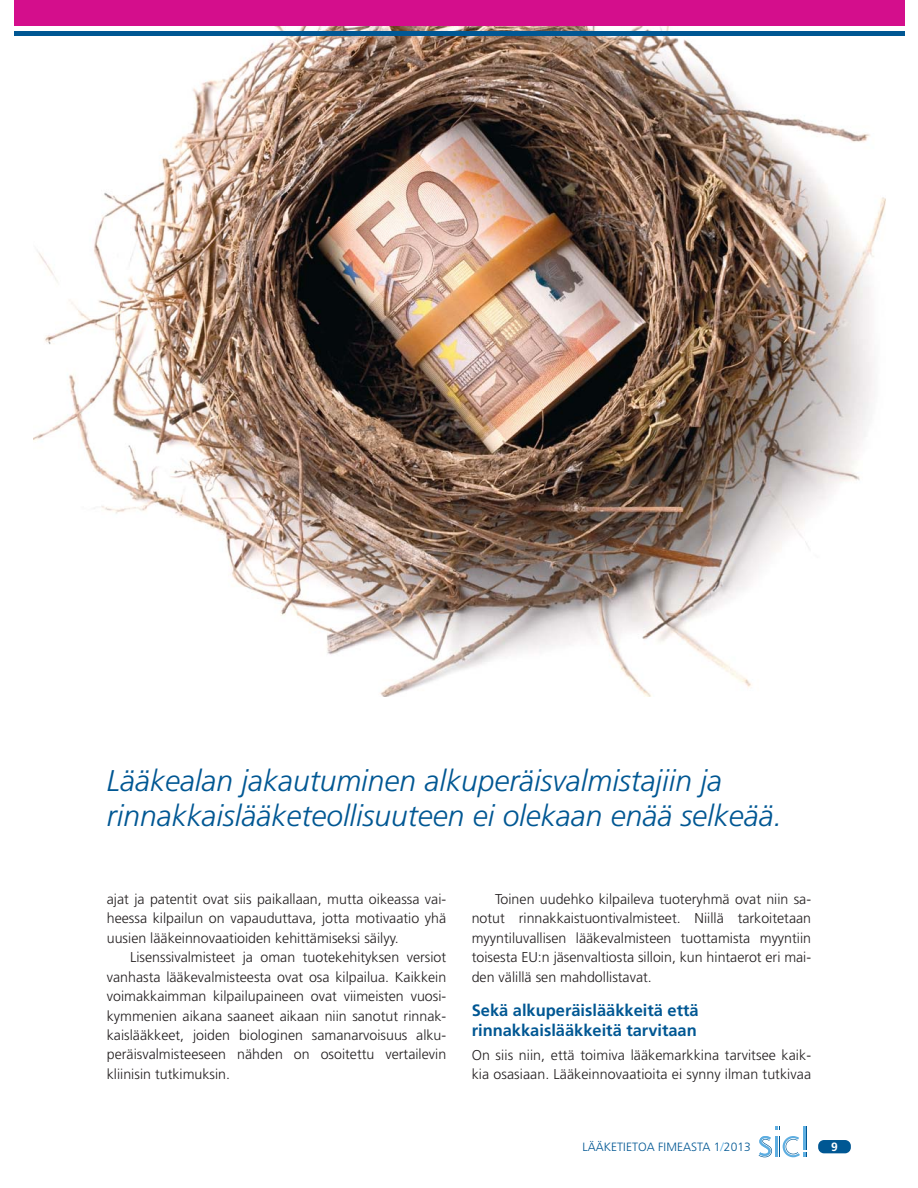
<style>
.page{position:relative;width:918px;height:1188px;background:#fff}
.page>*{position:absolute;margin:0;border:0;box-sizing:border-box;transform-origin:0 0}
.t1{font:italic 300 30px/34.5px "Frutiger";color:#005793}
.t2{font:700 16.5px/19.5px "Frutiger";color:#005793}
.t3{font:300 14.25px/19.5px "Frutiger";color:#231f20;text-align:justify}
.t4{font:300 12px "Frutiger";letter-spacing:.005em;color:#005793}
.t5{font:700 12px "Frutiger";color:#fff}
.s1{color:#5eaee1}
</style>
<div class="page">
<div style="left:818px;top:1140px;width:33px;height:13px;background:#005793;border-radius:6px"></div>
<svg style="left:759px;top:1126px;width:48px;height:31px"></svg>
<img style="left:33px;top:26px;width:871px;height:671px">
<div style="left:14px;top:0;width:891px;height:26px;background:#d40e8c"></div>
<hr style="left:14px;top:32px;width:891px;height:4px;background:#005793">
<h1 class="t1" style="left:107px;top:766px;width:677px">Lääkealan jakautuminen alkuperäisvalmistajiin ja rinnakkaislääketeollisuuteen ei olekaan enää selkeää.</h1>
<p class="t3" style="left:107px;top:890px;width:341px">ajat ja patentit ovat siis paikallaan, mutta oikeassa vai&shy;heessa kilpailun on vapauduttava, jotta motivaatio yhä uusien lääkeinnovaatioiden kehittämiseksi säilyy.</p>
<p class="t3" style="left:107px;top:949px;width:341px;text-indent:23px">Lisenssivalmisteet ja oman tuotekehityksen versiot vanhasta lääkevalmisteesta ovat osa kilpailua. Kaikkein voimakkaimman kilpailupaineen ovat viimeisten vuosi&shy;kymmenien aikana saaneet aikaan niin sanotut rinnak&shy;kaislääkkeet, joiden biologinen samanarvoisuus alku&shy;peräisvalmisteeseen nähden on osoitettu vertailevin kliinisin tutkimuksin.</p>
<p class="t3" style="left:472px;top:890px;width:341px;text-indent:23px">Toinen uudehko kilpaileva tuoteryhmä ovat niin sa&shy;notut rinnakkaistuontivalmisteet. Niillä tarkoitetaan myyntiluvallisen lääkevalmisteen tuottamista myyntiin toisesta EU:n jäsenvaltiosta silloin, kun hintaerot eri mai&shy;den välillä sen mahdollistavat.</p>
<p class="t2" style="left:472px;top:1002px;width:228px">Sekä alkuperäislääkkeitä että rinnakkaislääkkeitä tarvitaan</p>
<p class="t3" style="left:472px;top:1046px;width:341px">On siis niin, että toimiva lääkemarkkina tarvitsee kaik&shy;kia osasiaan. Lääkeinnovaatioita ei synny ilman tutkivaa</p>
<p class="t4" style="left:582px;top:1142px;width:170px">LÄÄKETIETOA FIMEASTA 1<span class="s1">/</span>2013</p>
<p class="t5" style="left:831px;top:1142px;width:8px">9</p>
</div>
